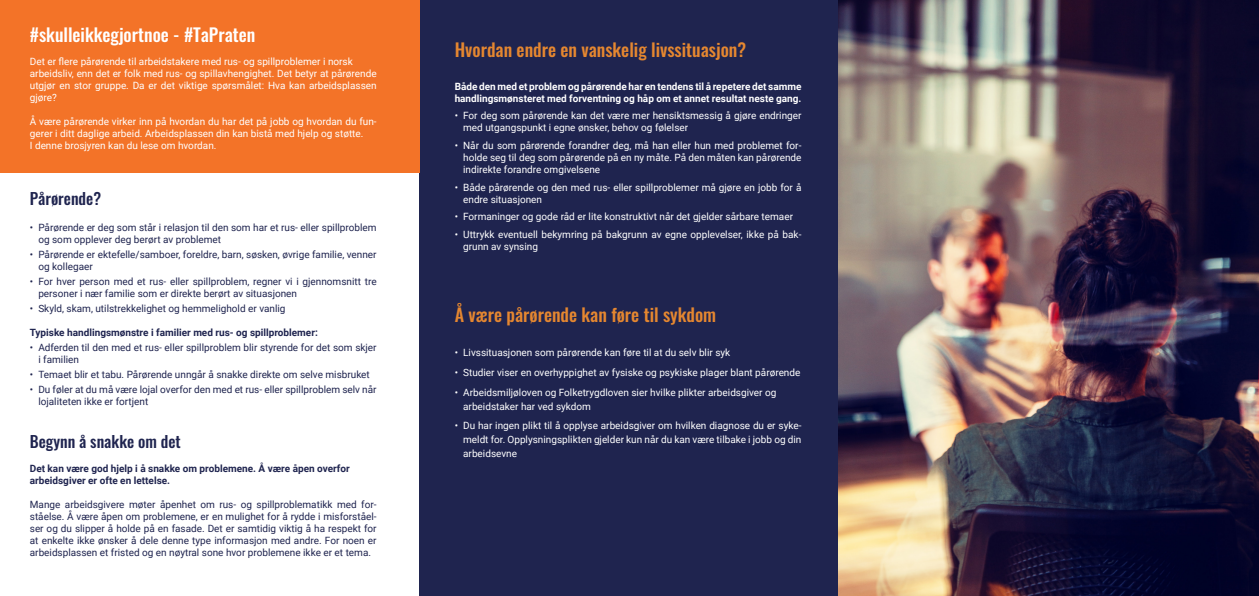
<style>
.page{position:relative;width:1259px;height:596px;background:#fff}
.page>*{position:absolute;margin:0;border:0;box-sizing:border-box;transform-origin:0 0}
.t1{font:500 18px "Oswald";color:#e58730}
.t2{font:500 18px "Oswald";color:#fff}
.t3{font:500 16px "Oswald";color:#1f244f}
.t4{font:10px/12px "Roboto";color:#fff}
.t5{font:10px/12px "Roboto";color:#1f244f}
.t6{font:700 10px "Roboto";color:#1f244f}
.t7{font:700 10px/12px "Roboto";color:#fff}
</style>
<div class="page">
<div style="left:419px;top:0;width:420px;height:595px;background:#1f244f"></div>
<div style="left:0;top:0;width:420px;height:172px;background:#f37328"></div>
<img style="left:839px;top:0;width:420px;height:595px">
<p class="t2" style="left:30px;top:26px;width:227px">#skulleikkegjortnoe - #TaPraten</p>
<p class="t4" style="left:30px;top:55px;width:324px">Det er flere pårørende til arbeidstakere med rus- og spillproblemer i norsk</p>
<p class="t4" style="left:30px;top:67px;width:348px;text-align:justify">arbeidsliv, enn det er folk med rus- og spillavhengighet. Det betyr at pårørende utgjør en stor gruppe. Da er det viktige spørsmålet: Hva kan arbeidsplassen gjøre?</p>
<p class="t4" style="left:30px;top:115px;width:348px">Å være pårørende virker inn på hvordan du har det på jobb og hvordan du fun&shy;gerer i ditt daglige arbeid. Arbeidsplassen din kan bistå med hjelp og støtte.</p>
<p class="t4" style="left:30px;top:139px;width:188px">I denne brosjyren kan du lese om hvordan.</p>
<p class="t3" style="left:30px;top:189px;width:73px">Pårørende?</p>
<p class="t5" style="left:38px;top:221px;width:340px;text-indent:-9px">• Pårørende er deg som står i relasjon til den som har et rus- eller spillproblem og som opplever deg berørt av problemet</p>
<p class="t5" style="left:38px;top:248px;width:340px;text-indent:-9px">• Pårørende er ektefelle/samboer, foreldre, barn, søsken, øvrige familie, venner og kollegaer</p>
<p class="t5" style="left:38px;top:275px;width:340px;text-indent:-9px">• For hver person med et rus- eller spillproblem, regner vi i gjennomsnitt tre personer i nær familie som er direkte berørt av situasjonen</p>
<p class="t5" style="left:30px;top:302px;width:257px">• Skyld, skam, utilstrekkelighet og hemmelighold er vanlig</p>
<p class="t6" style="left:30px;top:325px;width:289px">Typiske handlingsmønstre i familier med rus- og spillproblemer:</p>
<p class="t5" style="left:38px;top:341px;width:340px;text-indent:-9px">• Adferden til den med et rus- eller spillproblem blir styrende for det som skjer i familien</p>
<p class="t5" style="left:30px;top:367px;width:341px">• Temaet blir et tabu. Pårørende unngår å snakke direkte om selve misbruket</p>
<p class="t5" style="left:38px;top:382px;width:340px;text-indent:-9px">• Du føler at du må være lojal overfor den med et rus- eller spillproblem selv når lojaliteten ikke er fortjent</p>
<p class="t3" style="left:30px;top:432px;width:152px">Begynn å snakke om det</p>
<p class="t6" style="left:30px;top:461px;width:321px">Det kan være god hjelp i å snakke om problemene. Å være åpen overfor</p>
<p class="t6" style="left:30px;top:473px;width:142px">arbeidsgiver er ofte en lettelse.</p>
<p class="t5" style="left:30px;top:497px;width:348px;text-align:justify">Mange arbeidsgivere møter åpenhet om rus- og spillproblematikk med for&shy;ståelse. Å være åpen om problemene, er en mulighet for å rydde i misforståel&shy;ser og du slipper å holde på en fasade. Det er samtidig viktig å ha respekt for at enkelte ikke ønsker å dele denne type informasjon med andre. For noen er arbeidsplassen et fristed og en nøytral sone hvor problemene ikke er et tema.</p>
<p class="t1" style="left:455px;top:41px;width:293px">Hvordan endre en vanskelig livssituasjon?</p>
<p class="t7" style="left:455px;top:80px;width:348px">Både den med et problem og pårørende har en tendens til å repetere det samme handlingsmønsteret med forventning og håp om et annet resultat neste gang.</p>
<p class="t4" style="left:463px;top:109px;width:340px;text-indent:-9px">• For deg som pårørende kan det være mer hensiktsmessig å gjøre endringer med utgangspunkt i egne ønsker, behov og følelser</p>
<p class="t4" style="left:463px;top:139px;width:340px;text-align:justify;text-indent:-9px">• Når du som pårørende forandrer deg, må han eller hun med problemet for&shy;holde seg til deg som pårørende på en ny måte. På den måten kan pårørende indirekte forandre omgivelsene</p>
<p class="t4" style="left:463px;top:181px;width:340px;text-indent:-9px">• Både pårørende og den med rus- eller spillproblemer må gjøre en jobb for å endre situasjonen</p>
<p class="t4" style="left:455px;top:210px;width:340px">• Formaninger og gode råd er lite konstruktivt når det gjelder sårbare temaer</p>
<p class="t4" style="left:463px;top:228px;width:340px;text-indent:-9px">• Uttrykk eventuell bekymring på bakgrunn av egne opplevelser, ikke på bak&shy;grunn av synsing</p>
<p class="t1" style="left:455px;top:305px;width:263px">Å være pårørende kan føre til sykdom</p>
<p class="t4" style="left:455px;top:346px;width:277px">• Livssituasjonen som pårørende kan føre til at du selv blir syk</p>
<p class="t4" style="left:455px;top:366px;width:347px">• Studier viser en overhyppighet av fysiske og psykiske plager blant pårørende</p>
<p class="t4" style="left:463px;top:384px;width:315px;line-height:14px;text-indent:-9px">• Arbeidsmiljøloven og Folketrygdloven sier hvilke plikter arbeidsgiver og arbeidstaker har ved sykdom</p>
<p class="t4" style="left:463px;top:418px;width:340px;line-height:14px;text-align:justify;text-indent:-9px">• Du har ingen plikt til å opplyse arbeidsgiver om hvilken diagnose du er syke&shy;meldt for. Opplysningsplikten gjelder kun når du kan være tilbake i jobb og din arbeidsevne</p>
</div>
